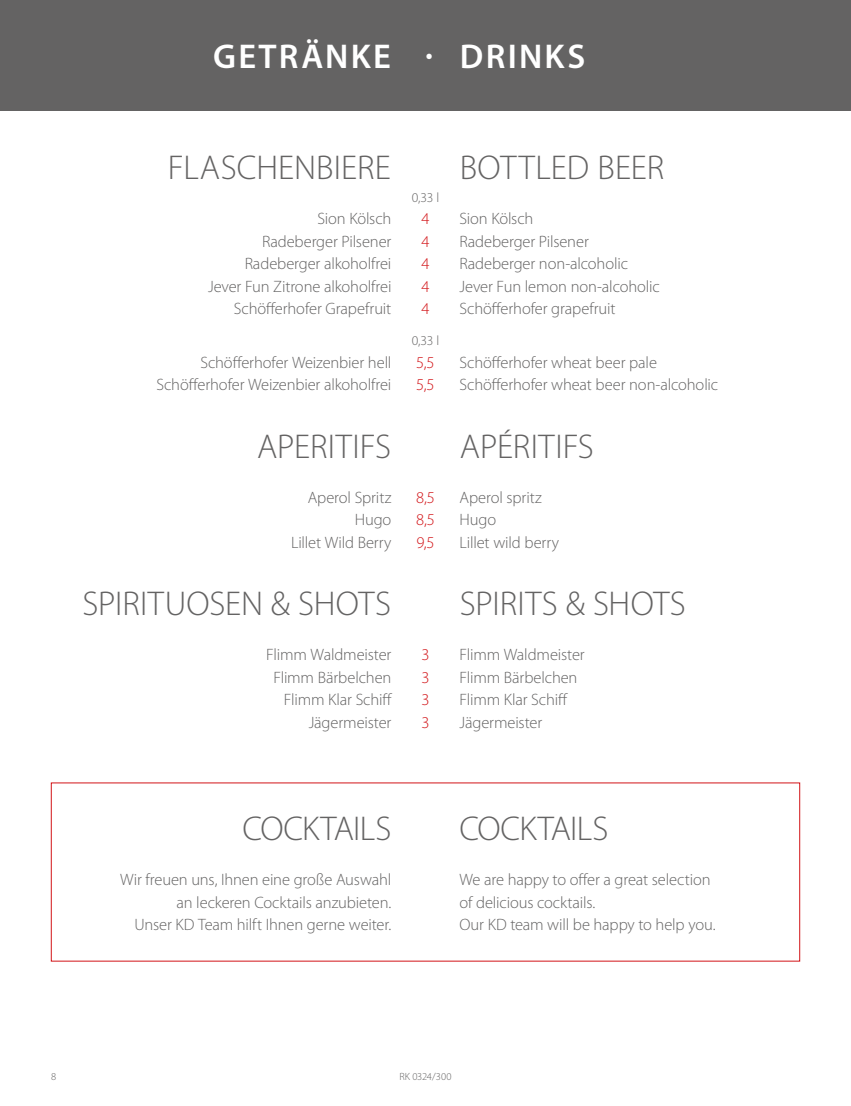
<style>
.page{position:relative;width:851px;height:1106px;background:#fff}
.page>*{position:absolute;margin:0;border:0;box-sizing:border-box;transform-origin:0 0}
.t1{font:300 34.5px "Myriad Pro";color:#646363}
.t2{font:300 34.5px "Myriad Pro";letter-spacing:-.02em;color:#646363}
.t3{font:600 34.5px "Myriad Pro";letter-spacing:.065em;color:#fff}
.t4{font:300 16.5px/22.5px "Myriad Pro";letter-spacing:-.01em;color:#646363;text-align:right}
.t5{font:300 16.5px/22.5px "Myriad Pro";color:#d21418;text-align:justify}
.t6{font:300 13.5px "Myriad Pro";color:#646363}
.t7{font:300 10.5px "Myriad Pro";letter-spacing:-.005em;color:#646363}
</style>
<div class="page">
<div style="left:0;top:0;width:850px;height:111px;background:#646363"></div>
<h1 class="t3" style="left:213px;top:37px;width:374px">GETRÄNKE · DRINKS</h1>
<h1 class="t1" style="left:168px;top:148px;width:225px">FLASCHENBIERE</h1>
<p class="t4" style="left:208px;top:207px;width:185px">Sion Kölsch<br>Radeberger Pilsener<br>Radeberger alkoholfrei<br>Jever Fun Zitrone alkoholfrei<br>Schöfferhofer Grapefruit</p>
<p class="t4" style="left:156px;top:351px;width:236px">Schöfferhofer Weizenbier hell<br>Schöfferhofer Weizenbier alkoholfrei</p>
<h1 class="t1" style="left:257px;top:427px;width:135px">APERITIFS</h1>
<p class="t4" style="left:291px;top:486px;width:102px">Aperol Spritz<br>Hugo<br>Lillet Wild Berry</p>
<h1 class="t1" style="left:82px;top:584px;width:310px">SPIRITUOSEN &amp; SHOTS</h1>
<p class="t4" style="left:266px;top:643px;width:127px">Flimm Waldmeister<br>Flimm Bärbelchen<br>Flimm Klar Schiff<br>Jägermeister</p>
<p class="t6" style="left:411px;top:190px;width:29px">0,33 l</p>
<p class="t5" style="left:421px;top:207px;width:10px">4<br>4<br>4<br>4<br>4</p>
<p class="t6" style="left:411px;top:333px;width:29px">0,33 l</p>
<p class="t5" style="left:416px;top:351px;width:20px">5,5<br>5,5</p>
<p class="t5" style="left:416px;top:486px;width:20px">8,5<br>8,5<br>9,5</p>
<p class="t5" style="left:421px;top:643px;width:10px">3<br>3<br>3<br>3</p>
<h1 class="t1" style="left:460px;top:148px;width:206px">BOTTLED BEER</h1>
<p class="t4" style="left:459px;top:207px;width:202px;text-align:left">Sion Kölsch<br>Radeberger Pilsener<br>Radeberger non-alcoholic<br>Jever Fun lemon non-alcoholic<br>Schöfferhofer grapefruit</p>
<p class="t4" style="left:459px;top:351px;width:260px;text-align:left">Schöfferhofer wheat beer pale<br>Schöfferhofer wheat beer non-alcoholic</p>
<h1 class="t1" style="left:460px;top:427px;width:135px">APÉRITIFS</h1>
<p class="t4" style="left:459px;top:486px;width:101px;text-align:left">Aperol spritz<br>Hugo<br>Lillet wild berry</p>
<h1 class="t1" style="left:460px;top:584px;width:227px">SPIRITS &amp; SHOTS</h1>
<p class="t4" style="left:459px;top:643px;width:127px;text-align:left">Flimm Waldmeister<br>Flimm Bärbelchen<br>Flimm Klar Schiff<br>Jägermeister</p>
<h1 class="t2" style="left:242px;top:809px;width:150px">COCKTAILS</h1>
<p class="t4" style="left:120px;top:868px;width:273px">Wir freuen uns, Ihnen eine große Auswahl an leckeren Cocktails anzubieten.<br>Unser KD Team hilft Ihnen gerne weiter.</p>
<h1 class="t2" style="left:459px;top:809px;width:150px">COCKTAILS</h1>
<p class="t4" style="left:459px;top:868px;width:257px;text-align:left">We are happy to offer a great selection of delicious cocktails.<br>Our KD team will be happy to help you.</p>
<p class="t7" style="left:51px;top:1070px;width:7px">8</p>
<p class="t7" style="left:399px;top:1070px;width:54px">RK 0324/300</p>
</div>
